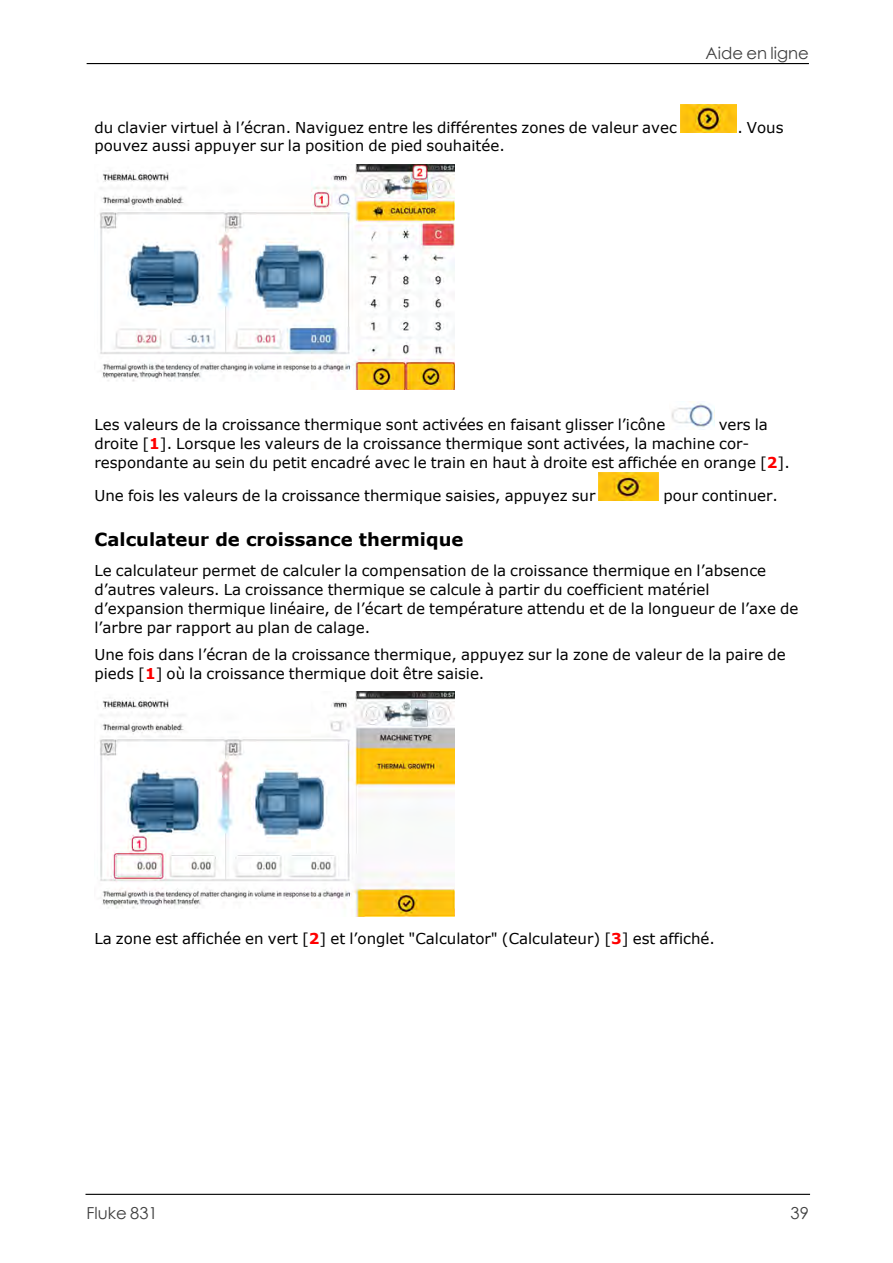
<style>
.page{position:relative;width:893px;height:1263px;background:#fff}
.page>*{position:absolute;margin:0;border:0;box-sizing:border-box;transform-origin:0 0}
.t1{font:700 18px "Verdana";color:#000}
.t2{font:16.5px "Century Gothic";color:#404040}
.t3{font:15px/19.2px "Verdana";color:#000}
.s1{font-weight:700;color:#f00}
</style>
<div class="page">
<hr style="left:86px;top:1194px;width:724px;height:1px;background:#000">
<hr style="left:87px;top:63px;width:722px;height:1px;background:#000">
<img style="left:681px;top:105px;width:56px;height:28px">
<img style="left:99px;top:164px;width:355px;height:225px">
<img style="left:671px;top:402px;width:43px;height:28px">
<img style="left:598px;top:472px;width:60px;height:29px">
<img style="left:99px;top:692px;width:355px;height:225px">
<p class="t2" style="left:705px;top:47px;width:105px">Aide en ligne</p>
<p class="t3" style="left:94px;top:119px;width:584px">du clavier virtuel à l’écran. Naviguez entre les différentes zones de valeur avec</p>
<p class="t3" style="left:737px;top:119px;width:48px">. Vous</p>
<p class="t3" style="left:94px;top:138px;width:412px">pouvez aussi appuyer sur la position de pied souhaitée.</p>
<p class="t3" style="left:94px;top:416px;width:572px">Les valeurs de la croissance thermique sont activées en faisant glisser l’icône</p>
<p class="t3" style="left:95px;top:416px;width:697px;text-indent:624px">vers la droite [<span class="s1">1</span>]. Lorsque les valeurs de la croissance thermique sont activées, la machine cor&shy;respondante au sein du petit encadré avec le train en haut à droite est affichée en orange [<span class="s1">2</span>].</p>
<p class="t3" style="left:95px;top:487px;width:502px">Une fois les valeurs de la croissance thermique saisies, appuyez sur</p>
<p class="t3" style="left:663px;top:487px;width:116px">pour continuer.</p>
<p class="t1" style="left:94px;top:533px;width:370px">Calculateur de croissance thermique</p>
<p class="t3" style="left:94px;top:562px;width:705px">Le calculateur permet de calculer la compensation de la croissance thermique en l’absence d’autres valeurs. La croissance thermique se calcule à partir du coefficient matériel d’expansion thermique linéaire, de l’écart de température attendu et de la longueur de l’axe de l’arbre par rapport au plan de calage.</p>
<p class="t3" style="left:94px;top:646px;width:693px">Une fois dans l’écran de la croissance thermique, appuyez sur la zone de valeur de la paire de pieds [<span class="s1">1</span>] où la croissance thermique doit être saisie.</p>
<p class="t3" style="left:94px;top:930px;width:622px">La zone est affichée en vert [<span class="s1">2</span>] et l’onglet "Calculator" (Calculateur) [<span class="s1">3</span>] est affiché.</p>
<p class="t2" style="left:87px;top:1207px;width:73px">Fluke 831</p>
<p class="t2" style="left:791px;top:1207px;width:20px">39</p>
</div>
